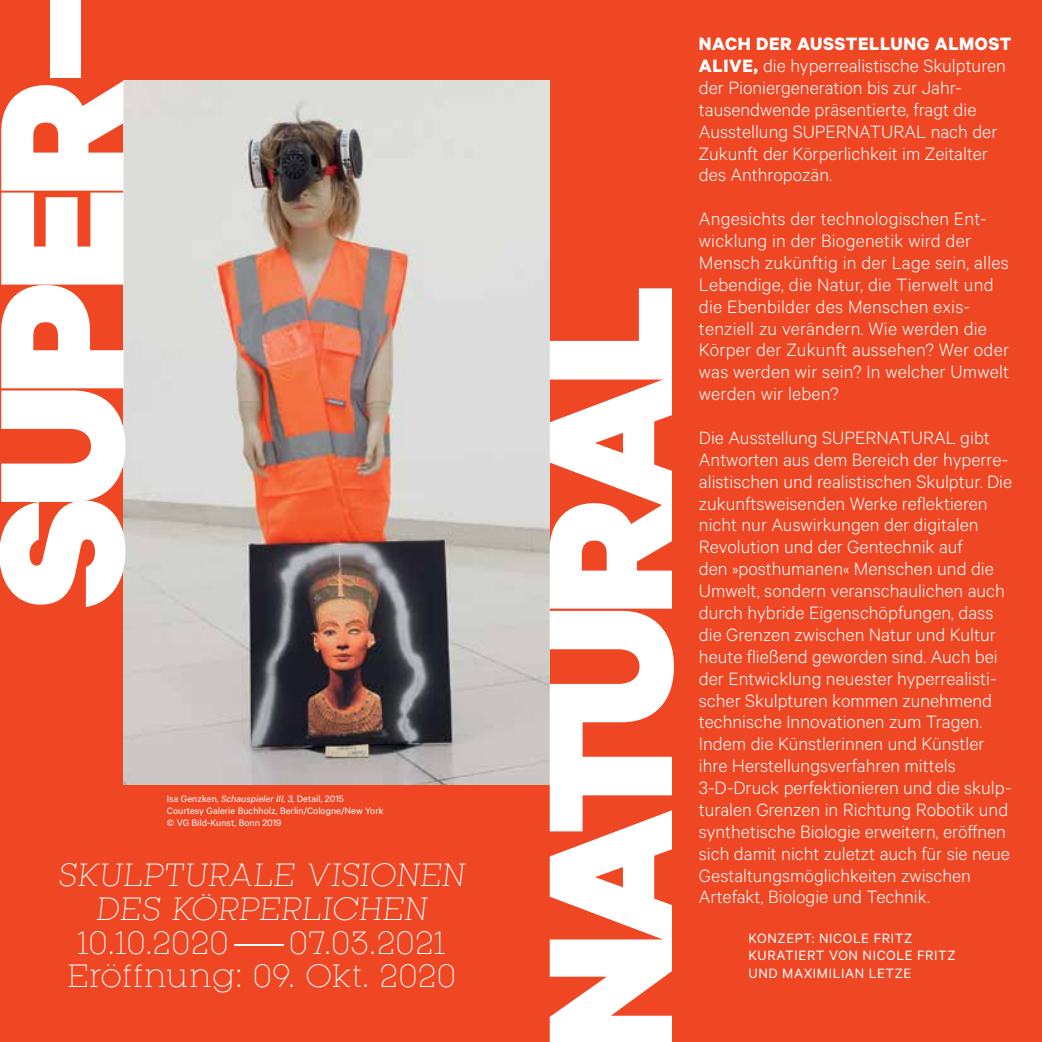
<style>
.page{position:relative;width:1042px;height:1042px;background:#fff}
.page>*{position:absolute;margin:0;border:0;box-sizing:border-box;transform-origin:0 0}
.t1{font:900 198.97px "Calibre";letter-spacing:-.05em;color:#fff}
.t2{font:300 29.93px/33.8px "Kettering 105";letter-spacing:.04em;color:#fff;text-align:center}
.t3{font:italic 300 29.93px/33.8px "Kettering 105";letter-spacing:.025em;color:#fff;text-align:center}
.t4{font:300 20.12px/21.9px "Calibre";color:#fff}
.t5{font:15.22px/17.5px "Calibre";letter-spacing:.04em;color:#fff}
.t6{font:10.5px/12.2px "Calibre";letter-spacing:.005em;color:#fff}
.s1{font-style:italic}
.s2{font-weight:700}
</style>
<div class="page">
<div style="left:1px;top:0;width:1041px;height:1042px;background:#ef4623"></div>
<img style="left:123px;top:80px;width:427px;height:704px">
<h1 class="t1" style="left:-64px;top:609px;width:642px;rotate:-90deg">SUPER-</h1>
<p class="t6" style="left:167px;top:792px;width:218px">Isa Genzken, <span class="s1">Schauspieler III, 3</span>, Detail, 2015<br>Courtesy Galerie Buchholz, Berlin/Cologne/New York © VG Bild-Kunst, Bonn 2019</p>
<h2 class="t3" style="left:58px;top:858px;width:408px">SKULPTURALE VISIONEN<br>DES KÖRPERLICHEN</h2>
<h2 class="t2" style="left:68px;top:925px;width:389px">10.10.2020–07.03.2021<br>Eröffnung: 09. Okt. 2020</h2>
<h1 class="t1" style="left:485px;top:1059px;width:777px;rotate:-90deg">NATURAL</h1>
<p class="t4" style="left:699px;top:32px;width:314px"><span class="s2">NACH DER AUSSTELLUNG ALMOST ALIVE,</span> die hyperrealistische Skulpturen der Pioniergeneration bis zur Jahr&shy;tausendwende präsentierte, fragt die Ausstellung SUPERNATURAL nach der Zukunft der Körperlichkeit im Zeitalter des Anthropozän.</p>
<p class="t4" style="left:699px;top:207px;width:312px">Angesichts der technologischen Ent&shy;wicklung in der Biogenetik wird der Mensch zukünftig in der Lage sein, alles Lebendige, die Natur, die Tierwelt und die Ebenbilder des Menschen exis&shy;tenziell zu verändern. Wie werden die Körper der Zukunft aussehen? Wer oder was werden wir sein? In welcher Umwelt werden wir leben?</p>
<p class="t4" style="left:699px;top:426px;width:315px">Die Ausstellung SUPERNATURAL gibt Antworten aus dem Bereich der hyperre&shy;alistischen und realistischen Skulptur. Die zukunftsweisenden Werke reflektieren nicht nur Auswirkungen der digitalen Revolution und der Gentechnik auf<br>den »posthumanen« Menschen und die Umwelt, sondern veranschaulichen auch durch hybride Eigenschöpfungen, dass die Grenzen zwischen Natur und Kultur heute fließend geworden sind. Auch bei der Entwicklung neuester hyperrealisti&shy;scher Skulpturen kommen zunehmend technische Innovationen zum Tragen.<br>Indem die Künstlerinnen und Künstler ihre Herstellungsverfahren mittels 3-D-Druck perfektionieren und die skulp&shy;turalen Grenzen in Richtung Robotik und synthetische Biologie erweitern, eröffnen sich damit nicht zuletzt auch für sie neue Gestaltungsmöglichkeiten zwischen Artefakt, Biologie und Technik.</p>
<p class="t5" style="left:748px;top:929px;width:208px">KONZEPT: NICOLE FRITZ<br>KURATIERT VON NICOLE FRITZ<br>UND MAXIMILIAN LETZE</p>
</div>
